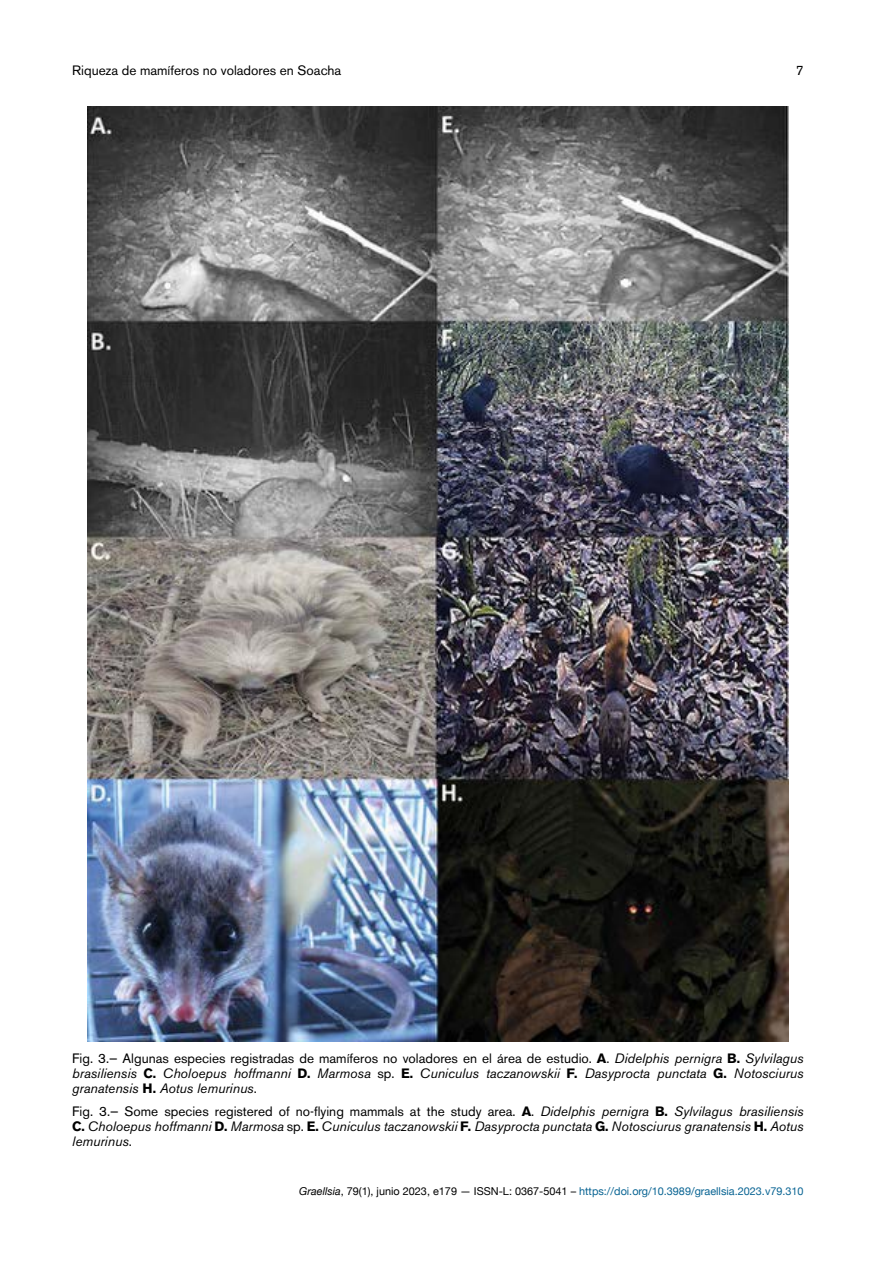
<style>
.page{position:relative;width:893px;height:1263px;background:#fff}
.page>*{position:absolute;margin:0;border:0;box-sizing:border-box;transform-origin:0 0}
.PIE_FIGURA_TABLA{font:italic 13.5px/15px "Akzidenz Grotesk BE";color:#000;text-align:justify}
.t1{font:13.5px "Akzidenz Grotesk BE";color:#000}
.t2{font:10.8px "Helvetica Neue";color:#096493}
.s1{font-style:normal}
.s2{font-weight:700;font-style:normal}
.s3{font-style:italic;color:#000}
.s4{color:#000}
</style>
<div class="page">
<img style="left:87px;top:106px;width:702px;height:935px">
<p class="t1" style="left:72px;top:62px;width:270px">Riqueza de mamíferos no voladores en Soacha</p>
<p class="t1" style="left:796px;top:62px;width:9px">7</p>
<p class="PIE_FIGURA_TABLA" style="left:72px;top:1050px;width:733px"><span class="s1">Fig. 3.— Algunas especies registradas de mamíferos no voladores en el área de estudio.</span> <span class="s2">A</span><span class="s1">.</span> Didelphis pernigra <span class="s2">B.</span> Sylvilagus brasiliensis <span class="s2">C.</span> Choloepus hoffmanni <span class="s2">D.</span> Marmosa <span class="s1">sp.</span> <span class="s2">E.</span> Cuniculus taczanowskii <span class="s2">F.</span> Dasyprocta punctata <span class="s2">G.</span> Notosciurus granatensis <span class="s2">H.</span> Aotus lemurinus<span class="s1">.</span></p>
<p class="PIE_FIGURA_TABLA" style="left:72px;top:1104px;width:733px"><span class="s1">Fig. 3.— Some species registered of no-flying mammals at the study area.</span> <span class="s2">A</span><span class="s1">.</span> Didelphis pernigra <span class="s2">B.</span> Sylvilagus brasiliensis <span class="s2">C.</span> Choloepus hoffmanni <span class="s2">D.</span> Marmosa <span class="s1">sp.</span> <span class="s2">E.</span> Cuniculus taczanowskii <span class="s2">F.</span> Dasyprocta punctata <span class="s2">G.</span> Notosciurus granatensis <span class="s2">H.</span> Aotus lemurinus<span class="s1">.</span></p>
<p class="t2" style="left:299px;top:1183px;width:506px"><span class="s3">Graellsia</span><span class="s4">, 79(1), junio 2023, e179 — ISSN-L: 0367-5041 –</span> https://doi.org/10.3989/graellsia.2023.v79.310</p>
</div>
